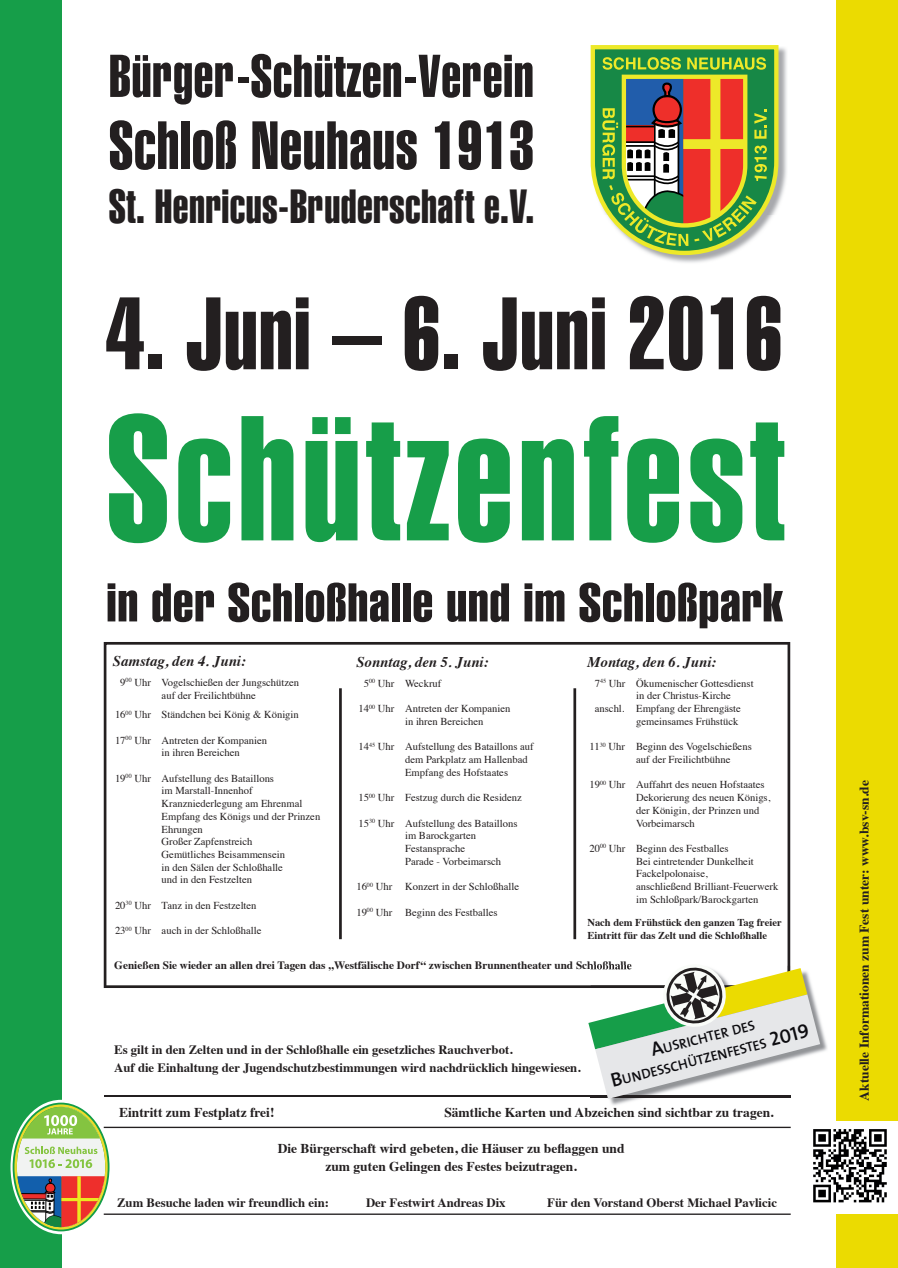
<style>
.page{position:relative;width:898px;height:1268px;background:#fff}
.page>*{position:absolute;margin:0;border:0;box-sizing:border-box;transform-origin:0 0}
.t1{font:172.5px "Swiss 911 BT Extra Compressed";letter-spacing:.03em;color:#179e49}
.t2{font:99.75px "Swiss 911 BT Extra Compressed";letter-spacing:.01em;color:#231f20}
.t3{font:66.15px "Swiss 911 BT Extra Compressed";letter-spacing:.01em;color:#231f20}
.t4{font:58.57px "Swiss 911 BT Extra Compressed";letter-spacing:.01em;color:#231f20}
.t5{font:52.88px "Swiss 911 BT Extra Compressed";letter-spacing:.01em;color:#231f20;scale:1.16 1}
.t6{font:46.58px "Swiss 911 BT Extra Compressed";letter-spacing:.01em;color:#231f20}
.t7{font:19.73px "The Mix Semi Bold Caps";color:#0d0c10}
.t8{font:italic 700 14.85px "Times";color:#231f20}
.t9{font:13.8px "The Mix Semi Bold Caps";color:#0d0c10}
.t10{font:700 13.5px/18px "Times";color:#231f20;text-align:center}
.t11{font:700 12.75px/18px "Times";color:#231f20}
.t12{font:700 11.25px "Times";color:#231f20}
.t13{font:10.57px/12.7px "Times";color:#231f20}
.t14{font:700 10.5px/12.6px "Times";color:#231f20}
</style>
<div class="page">
<div style="left:0;top:0;width:62px;height:1267px;background:#169e49"></div>
<div style="left:836px;top:0;width:61px;height:1267px;background:#ebdb01"></div>
<img style="left:653px;top:46px;width:134px;height:217px">
<svg style="left:590px;top:45px;width:188px;height:210px;background:#929856"></svg>
<hr style="left:104px;top:1095px;width:686px;height:1px;background:#231f20">
<hr style="left:104px;top:1126px;width:686px;height:1px;background:#231f20">
<hr style="left:104px;top:1213px;width:686px;height:1px;background:#231f20">
<svg style="left:104px;top:642px;width:686px;height:345px"></svg>
<hr style="left:339px;top:688px;width:2px;height:251px;background:#231f20">
<hr style="left:573px;top:688px;width:3px;height:251px;background:#231f20">
<img style="left:813px;top:1121px;width:84px;height:91px">
<img style="left:608px;top:1016px;width:219px;height:89px">
<svg style="left:11px;top:1099px;width:101px;height:134px"></svg>
<svg style="left:588px;top:960px;width:231px;height:138px"></svg>
<h3 class="t4" style="left:109px;top:43px;width:426px">Bürger-Schützen-Verein</h3>
<h3 class="t3" style="left:109px;top:108px;width:426px">Schloß Neuhaus 1913</h3>
<h3 class="t6" style="left:109px;top:180px;width:426px">St. Henricus-Bruderschaft e.V.</h3>
<h2 class="t2" style="left:106px;top:278px;width:677px">4. Juni – 6. Juni 2016</h2>
<h1 class="t1" style="left:106px;top:382px;width:679px">Schützenfest</h1>
<h3 class="t5" style="left:106px;top:573px;width:584px">in der Schloßhalle und im Schloßpark</h3>
<h3 class="t8" style="left:113px;top:647px;width:135px">Samstag, den 4. Juni:</h3>
<p class="t13" style="left:120px;top:675px;width:180px;text-align:center">9<sup>00</sup> Uhr Vogelschießen der Jungschützen auf der Freilichtbühne</p>
<p class="t13" style="left:115px;top:707px;width:185px">16<sup>00</sup> Uhr Ständchen bei König &amp; Königin</p>
<p class="t13" style="left:162px;top:732px;width:107px;text-indent:-47px">17<sup>00</sup> Uhr Antreten der Kompanien in ihren Bereichen</p>
<p class="t13" style="left:162px;top:770px;width:160px;text-indent:-47px">19<sup>00</sup> Uhr Aufstellung des Bataillons<br>im Marstall-Innenhof<br>Kranzniederlegung am Ehrenmal<br>Empfang des Königs und der Prinzen<br>Ehrungen<br>Großer Zapfenstreich<br>Gemütliches Beisammensein<br>in den Sälen der Schloßhalle<br>und in den Festzelten</p>
<p class="t13" style="left:115px;top:897px;width:143px">20<sup>30</sup> Uhr Tanz in den Festzelten</p>
<p class="t13" style="left:115px;top:923px;width:148px">23<sup>00</sup> Uhr auch in der Schloßhalle</p>
<h3 class="t8" style="left:356px;top:647px;width:134px">Sonntag, den 5. Juni:</h3>
<p class="t13" style="left:363px;top:675px;width:79px">5<sup>00</sup> Uhr Weckruf</p>
<p class="t13" style="left:405px;top:701px;width:107px;text-indent:-47px">14<sup>00</sup> Uhr Antreten der Kompanien in ihren Bereichen</p>
<p class="t13" style="left:405px;top:739px;width:130px;text-indent:-47px">14<sup>45</sup> Uhr Aufstellung des Bataillons auf dem Parkplatz am Hallenbad<br>Empfang des Hofstaates</p>
<p class="t13" style="left:358px;top:790px;width:165px">15<sup>00</sup> Uhr Festzug durch die Residenz</p>
<p class="t13" style="left:405px;top:815px;width:114px;text-indent:-47px">15<sup>30</sup> Uhr Aufstellung des Bataillons im Barockgarten<br>Festansprache<br>Parade - Vorbeimarsch</p>
<p class="t13" style="left:356px;top:879px;width:164px">16<sup>00</sup> Uhr Konzert in der Schloßhalle</p>
<p class="t13" style="left:356px;top:904px;width:143px">19<sup>00</sup> Uhr Beginn des Festballes</p>
<h3 class="t8" style="left:587px;top:647px;width:130px">Montag, den 6. Juni:</h3>
<p class="t13" style="left:594px;top:675px;width:160px">7<sup>45</sup> Uhr Ökumenischer Gottesdienst</p>
<p class="t13" style="left:636px;top:688px;width:96px">in der Christus-Kirche</p>
<p class="t13" style="left:594px;top:701px;width:147px">anschl. Empfang der Ehrengäste</p>
<p class="t13" style="left:636px;top:713px;width:104px">gemeinsames Frühstück</p>
<p class="t13" style="left:636px;top:739px;width:117px;text-indent:-47px">11<sup>30</sup> Uhr Beginn des Vogelschießens auf der Freilichtbühne</p>
<p class="t13" style="left:636px;top:777px;width:136px;text-indent:-47px">19<sup>00</sup> Uhr Auffahrt des neuen Hofstaates<br>Dekorierung des neuen Königs, der Königin, der Prinzen und<br>Vorbeimarsch</p>
<p class="t13" style="left:636px;top:841px;width:144px;text-indent:-47px">20<sup>00</sup> Uhr Beginn des Festballes<br>Bei eintretender Dunkelheit<br>Fackelpolonaise,<br>anschließend Brilliant-Feuerwerk im Schloßpark/Barockgarten</p>
<p class="t14" style="left:587px;top:915px;width:196px">Nach dem Frühstück den ganzen Tag freier<br>Eintritt für das Zelt und die Schloßhalle</p>
<p class="t12" style="left:114px;top:954px;width:519px">Genießen Sie wieder an allen drei Tagen das „Westfälische Dorf“ zwischen Brunnentheater und Schloßhalle</p>
<p class="t11" style="left:114px;top:1038px;width:467px">Es gilt in den Zelten und in der Schloßhalle ein gesetzliches Rauchverbot.<br>Auf die Einhaltung der Jugendschutzbestimmungen wird nachdrücklich hingewiesen.</p>
<h3 class="t9" style="left:660px;top:1037px;width:96px;rotate:-15deg">USRICHTER DES</h3>
<h3 class="t7" style="left:765px;top:1023px;width:41px;rotate:-14deg">2019</h3>
<h3 class="t9" style="left:619px;top:1069px;width:150px;rotate:-15deg">UNDESSCHÜTZENFESTES</h3>
<p class="t10" style="left:119px;top:1101px;width:157px">Eintritt zum Festplatz frei!</p>
<p class="t10" style="left:444px;top:1101px;width:331px">Sämtliche Karten und Abzeichen sind sichtbar zu tragen.</p>
<p class="t10" style="left:277px;top:1137px;width:348px">Die Bürgerschaft wird gebeten, die Häuser zu beflaggen und zum guten Gelingen des Festes beizutragen.</p>
<p class="t11" style="left:117px;top:1191px;width:213px">Zum Besuche laden wir freundlich ein:</p>
<p class="t11" style="left:366px;top:1191px;width:141px">Der Festwirt Andreas Dix</p>
<p class="t11" style="left:547px;top:1191px;width:231px">Für den Vorstand Oberst Michael Pavlicic</p>
<p class="t10" style="left:853px;top:1100px;width:321px;rotate:-90deg">Aktuelle Informationen zum Fest unter: www.bsv-sn.de</p>
</div>
